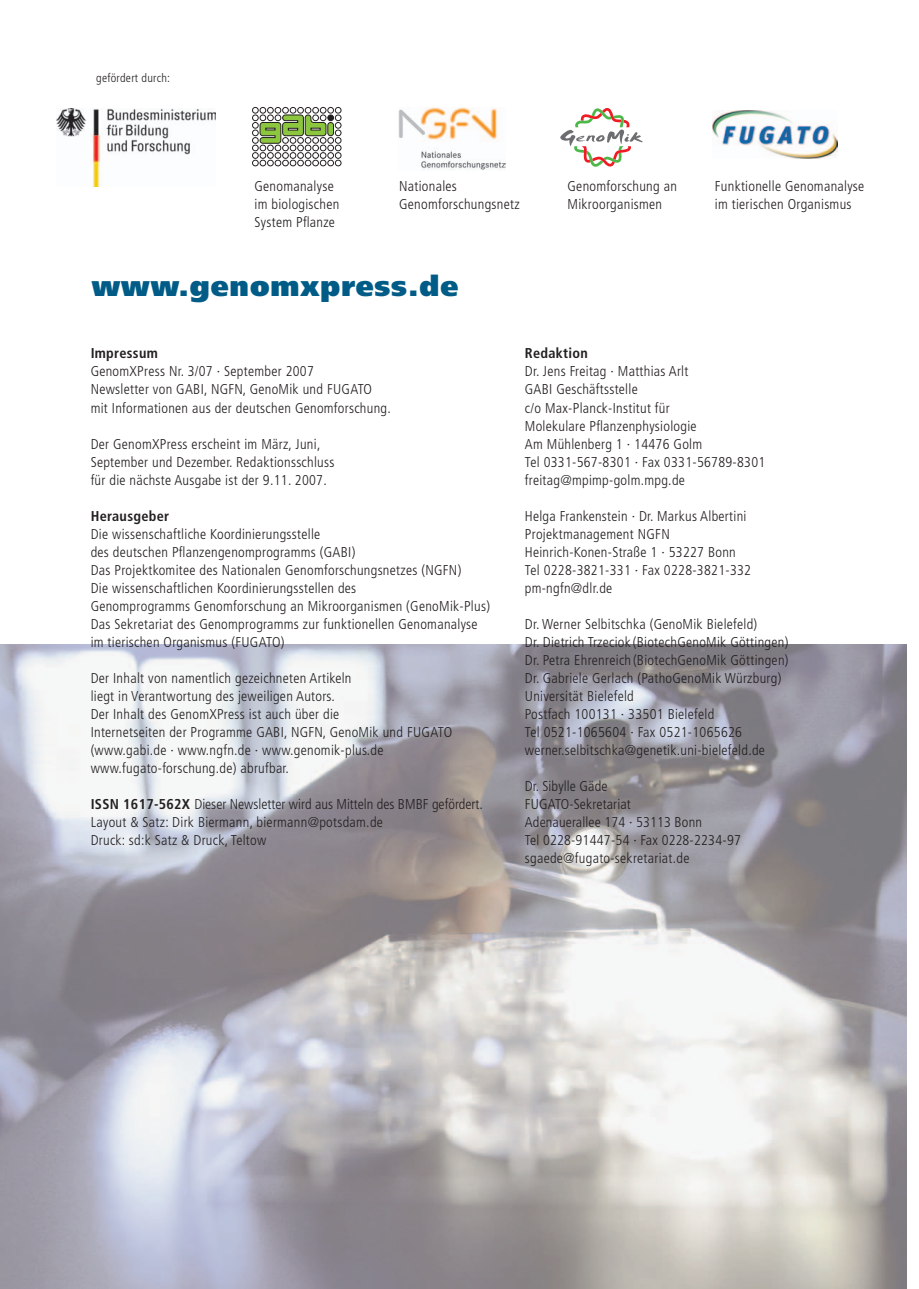
<style>
.page{position:relative;width:919px;height:1289px;background:#fff}
.page>*{position:absolute;margin:0;border:0;box-sizing:border-box;transform-origin:0 0}
.t1{font:900 28.5px "Frutiger LT";letter-spacing:.03em;color:#005c86}
.t2{font:300 condensed 14.25px/18px "Frutiger LT";letter-spacing:.02em;color:#231f20}
.t3{font:700 condensed 14.25px "Frutiger LT";letter-spacing:.02em;color:#231f20}
.t4{font:300 condensed 12px "Frutiger LT";letter-spacing:.02em;color:#231f20}
.s1{font-weight:700}
</style>
<div class="page">
<img style="left:0;top:644px;width:906px;height:644px">
<img style="left:57px;top:108px;width:158px;height:78px">
<svg style="left:252px;top:107px;width:89px;height:59px"></svg>
<svg style="left:560px;top:108px;width:82px;height:59px"></svg>
<img style="left:398px;top:107px;width:107px;height:63px">
<img style="left:712px;top:110px;width:125px;height:48px">
<p class="t4" style="left:96px;top:73px;width:75px">gefördert durch:</p>
<p class="t2" style="left:254px;top:178px;width:86px">Genomanalyse im biologischen<br>System Pflanze</p>
<p class="t2" style="left:567px;top:178px;width:111px">Genomforschung an<br>Mikroorganismen</p>
<p class="t2" style="left:399px;top:178px;width:122px">Nationales<br>Genomforschungsnetz</p>
<p class="t2" style="left:714px;top:178px;width:151px">Funktionelle Genomanalyse im tierischen Organismus</p>
<h1 class="t1" style="left:92px;top:274px;width:368px">www.genomxpress.de</h1>
<p class="t3" style="left:91px;top:348px;width:69px">Impressum</p>
<p class="t2" style="left:91px;top:363px;width:302px">GenomXPress Nr. 3/07 · September 2007<br>Newsletter von GABI, NGFN, GenoMik und FUGATO mit Informationen aus der deutschen Genomforschung.</p>
<p class="t2" style="left:91px;top:435px;width:245px">Der GenomXPress erscheint im März, Juni,<br>September und Dezember. Redaktionsschluss für die nächste Ausgabe ist der 9.11. 2007.</p>
<p class="t3" style="left:91px;top:510px;width:80px">Herausgeber</p>
<p class="t2" style="left:91px;top:525px;width:401px">Die wissenschaftliche Koordinierungsstelle<br>des deutschen Pflanzengenomprogramms (GABI)<br>Das Projektkomitee des Nationalen Genomforschungsnetzes (NGFN)<br>Die wissenschaftlichen Koordinierungsstellen des<br>Genomprogramms Genomforschung an Mikroorganismen (GenoMik-Plus)<br>Das Sekretariat des Genomprogramms zur funktionellen Genomanalyse im tierischen Organismus (FUGATO)</p>
<p class="t2" style="left:91px;top:669px;width:363px">Der Inhalt von namentlich gezeichneten Artikeln<br>liegt in Verantwortung des jeweiligen Autors.<br>Der Inhalt des GenomXPress ist auch über die<br>Internetseiten der Programme GABI, NGFN, GenoMik und FUGATO (www.gabi.de · www.ngfn.de · www.genomik-plus.de www.fugato-forschung.de) abrufbar.</p>
<p class="t2" style="left:91px;top:795px;width:394px"><span class="s1">ISSN 1617-562X</span> Dieser Newsletter wird aus Mitteln des BMBF gefördert.<br>Layout &amp; Satz: Dirk Biermann, biermann@potsdam.de<br>Druck: sd:k Satz &amp; Druck, Teltow</p>
<p class="t3" style="left:525px;top:348px;width:64px">Redaktion</p>
<p class="t2" style="left:525px;top:363px;width:242px">Dr. Jens Freitag · Matthias Arlt<br>GABI Geschäftsstelle<br>c/o Max-Planck-Institut für<br>Molekulare Pflanzenphysiologie<br>Am Mühlenberg 1 · 14476 Golm<br>Tel 0331-567-8301 · Fax 0331-56789-8301 freitag@mpimp-golm.mpg.de</p>
<p class="t2" style="left:525px;top:507px;width:228px">Helga Frankenstein · Dr. Markus Albertini<br>Projektmanagement NGFN<br>Heinrich-Konen-Straße 1 · 53227 Bonn<br>Tel 0228-3821-331 · Fax 0228-3821-332 pm-ngfn@dlr.de</p>
<p class="t2" style="left:525px;top:615px;width:265px">Dr. Werner Selbitschka (GenoMik Bielefeld)<br>Dr. Dietrich Trzeciok(BiotechGenoMik Göttingen)<br>Dr. Petra Ehrenreich (BiotechGenoMik Göttingen)<br>Dr. Gabriele Gerlach (PathoGenoMik Würzburg)<br>Universität Bielefeld<br>Postfach 100131 · 33501 Bielefeld<br>Tel 0521-1065604 · Fax 0521-1065626 werner.selbitschka@genetik.uni-bielefeld.de</p>
<p class="t2" style="left:525px;top:777px;width:218px">Dr. Sibylle Gäde<br>FUGATO-Sekretariat<br>Adenauerallee 174 · 53113 Bonn<br>Tel 0228-91447-54 · Fax 0228-2234-97 sgaede@fugato-sekretariat.de</p>
</div>
